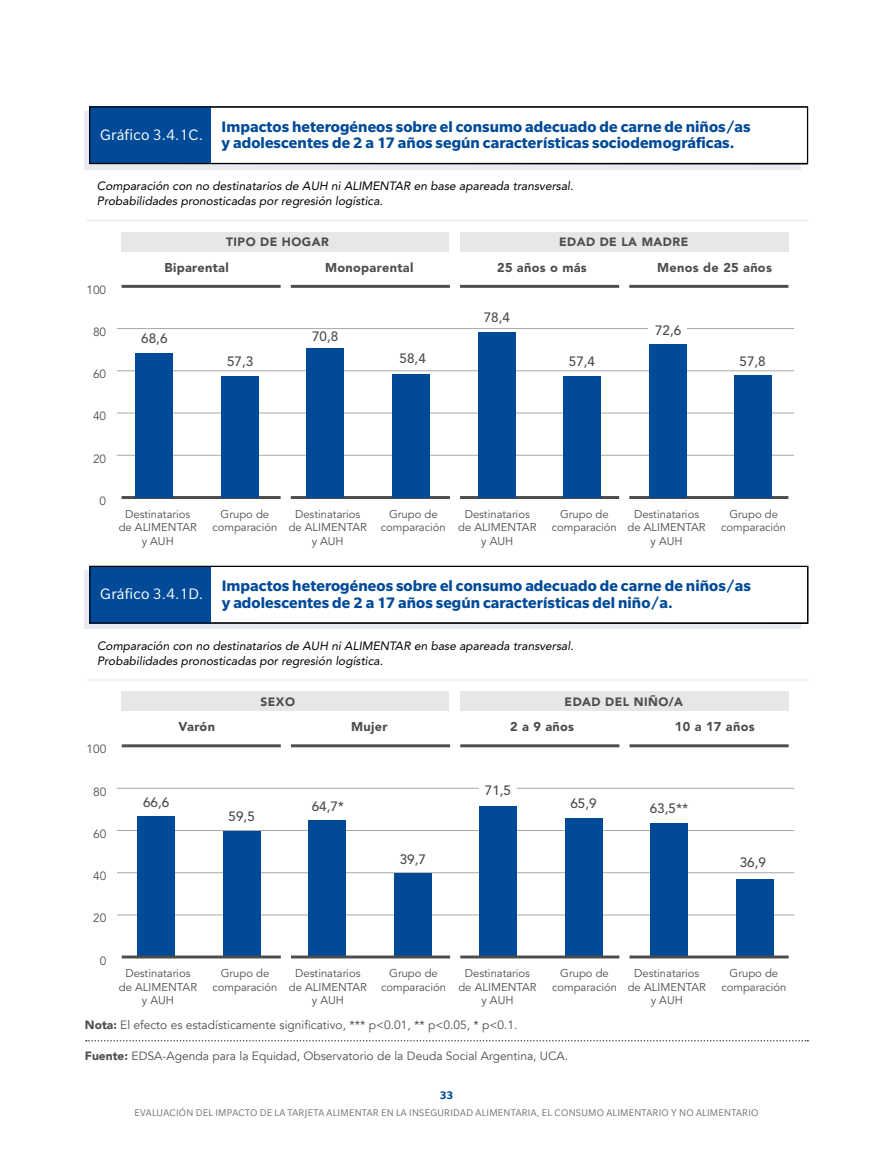
<style>
.page{position:relative;width:893px;height:1149px;background:#fff}
.page>*{position:absolute;margin:0;border:0;box-sizing:border-box;transform-origin:0 0}
.t1{font:700 16.5px/16.5px "Slate";letter-spacing:.005em;color:#004a98}
.t2{font:16.5px "Slate";letter-spacing:.02em;color:#fff}
.t3{font:500 13.5px "Avenir";color:#4d4d4f}
.t4{font:900 12.75px "Avenir";letter-spacing:.025em;color:#4d4d4f}
.t5{font:italic 12px/15px "Avenir";color:#000}
.t6{font:12px "Avenir";color:#4d4d4f}
.t7{font:900 12px "Avenir";letter-spacing:.04em;color:#4d4d4f}
.t8{font:700 12px "Slate";color:#004a98}
.t9{font:11.85px "Avenir";color:#4d4d4f}
.t10{font:11.25px/13.5px "Avenir";color:#4d4d4f;text-align:center}
.t11{font:10.5px "Slate";letter-spacing:.025em;color:#717275}
.s1{font-weight:900}
</style>
<div class="page">
<hr style="left:117px;top:455px;width:677px;height:1px;background:#a7a9ac">
<hr style="left:117px;top:412px;width:677px;height:1px;background:#a7a9ac">
<hr style="left:117px;top:370px;width:677px;height:1px;background:#a7a9ac">
<hr style="left:117px;top:328px;width:677px;height:1px;background:#a7a9ac">
<hr style="left:87px;top:220px;width:721px;height:1px;background:#e8ecf1">
<div style="left:85px;top:111px;width:716px;height:58px;background:linear-gradient(to right,#e8ecf1,#e8ecf1)"></div>
<div style="left:90px;top:107px;width:717px;height:57px;background:#fff"></div>
<div style="left:90px;top:107px;width:121px;height:57px;background:#004a98"></div>
<div style="left:89px;top:106px;width:719px;height:58px;border:1px solid #000"></div>
<hr style="left:122px;top:496px;width:159px;height:3px;background:#4d4d4f">
<hr style="left:291px;top:496px;width:159px;height:3px;background:#4d4d4f">
<hr style="left:460px;top:496px;width:159px;height:3px;background:#4d4d4f">
<hr style="left:629px;top:496px;width:159px;height:3px;background:#4d4d4f">
<div style="left:648px;top:322px;width:39px;height:14px;background:#fff"></div>
<hr style="left:122px;top:285px;width:159px;height:3px;background:#4d4d4f">
<hr style="left:291px;top:285px;width:159px;height:3px;background:#4d4d4f">
<hr style="left:460px;top:285px;width:159px;height:3px;background:#4d4d4f">
<hr style="left:629px;top:285px;width:159px;height:3px;background:#4d4d4f">
<div style="left:121px;top:232px;width:328px;height:19px;background:#e6e7e8"></div>
<div style="left:460px;top:232px;width:328px;height:19px;background:#e6e7e8"></div>
<div style="left:135px;top:352px;width:38px;height:145px;background:#004a98"></div>
<div style="left:221px;top:376px;width:38px;height:121px;background:#004a98"></div>
<div style="left:307px;top:348px;width:37px;height:149px;background:#004a98"></div>
<div style="left:392px;top:374px;width:38px;height:123px;background:#004a98"></div>
<div style="left:478px;top:332px;width:37px;height:165px;background:#004a98"></div>
<div style="left:563px;top:376px;width:38px;height:121px;background:#004a98"></div>
<div style="left:649px;top:344px;width:37px;height:153px;background:#004a98"></div>
<div style="left:734px;top:375px;width:38px;height:122px;background:#004a98"></div>
<hr style="left:117px;top:914px;width:677px;height:1px;background:#a7a9ac">
<hr style="left:117px;top:872px;width:677px;height:1px;background:#a7a9ac">
<hr style="left:117px;top:829px;width:677px;height:1px;background:#a7a9ac">
<hr style="left:117px;top:787px;width:677px;height:1px;background:#a7a9ac">
<div style="left:137px;top:816px;width:38px;height:140px;background:#004a98"></div>
<div style="left:223px;top:831px;width:38px;height:125px;background:#004a98"></div>
<div style="left:308px;top:820px;width:38px;height:136px;background:#004a98"></div>
<div style="left:394px;top:873px;width:38px;height:83px;background:#004a98"></div>
<div style="left:479px;top:806px;width:38px;height:150px;background:#004a98"></div>
<div style="left:565px;top:817px;width:38px;height:139px;background:#004a98"></div>
<div style="left:650px;top:822px;width:38px;height:134px;background:#004a98"></div>
<div style="left:736px;top:879px;width:38px;height:77px;background:#004a98"></div>
<hr style="left:87px;top:679px;width:721px;height:1px;background:#e8ecf1">
<div style="left:85px;top:570px;width:716px;height:58px;background:linear-gradient(to right,#e8ecf1,#e8ecf1)"></div>
<div style="left:90px;top:566px;width:718px;height:57px;background:#fff"></div>
<div style="left:90px;top:566px;width:121px;height:57px;background:#004a98"></div>
<div style="left:89px;top:565px;width:719px;height:58px;border:1px solid #000"></div>
<hr style="left:122px;top:955px;width:159px;height:3px;background:#4d4d4f">
<hr style="left:291px;top:955px;width:159px;height:3px;background:#4d4d4f">
<hr style="left:460px;top:955px;width:159px;height:3px;background:#4d4d4f">
<hr style="left:629px;top:955px;width:160px;height:3px;background:#4d4d4f">
<div style="left:479px;top:781px;width:38px;height:14px;background:#fff"></div>
<hr style="left:122px;top:744px;width:159px;height:3px;background:#4d4d4f">
<hr style="left:291px;top:744px;width:159px;height:3px;background:#4d4d4f">
<hr style="left:460px;top:744px;width:159px;height:3px;background:#4d4d4f">
<hr style="left:629px;top:744px;width:160px;height:3px;background:#4d4d4f">
<div style="left:122px;top:691px;width:327px;height:19px;background:#e6e7e8"></div>
<div style="left:460px;top:691px;width:329px;height:19px;background:#e6e7e8"></div>
<svg style="left:86px;top:1040px;width:722px;height:1px"></svg>
<h1 class="t2" style="left:100px;top:126px;width:104px">Gráfico 3.4.1C.</h1>
<h1 class="t1" style="left:221px;top:118px;width:531px">Impactos heterogéneos sobre el consumo adecuado de carne de niños/as y adolescentes de 2 a 17 años según características sociodemográficas.</h1>
<p class="t5" style="left:97px;top:179px;width:478px">Comparación con no destinatarios de AUH ni ALIMENTAR en base apareada transversal.<br>Probabilidades pronosticadas por regresión logística.</p>
<p class="t7" style="left:226px;top:231px;width:104px">TIPO DE HOGAR</p>
<p class="t7" style="left:559px;top:231px;width:131px">EDAD DE LA MADRE</p>
<p class="t9" style="left:86px;top:282px;width:21px">100</p>
<p class="t9" style="left:93px;top:325px;width:15px">80</p>
<p class="t9" style="left:93px;top:367px;width:15px">60</p>
<p class="t9" style="left:93px;top:409px;width:15px">40</p>
<p class="t9" style="left:93px;top:451px;width:15px">20</p>
<p class="t4" style="left:164px;top:256px;width:66px">Biparental</p>
<p class="t4" style="left:325px;top:256px;width:90px">Monoparental</p>
<p class="t4" style="left:497px;top:256px;width:91px">25 años o más</p>
<p class="t4" style="left:657px;top:256px;width:116px">Menos de 25 años</p>
<p class="t3" style="left:141px;top:326px;width:28px">68,6</p>
<p class="t3" style="left:484px;top:306px;width:28px">78,4</p>
<p class="t3" style="left:312px;top:324px;width:28px">70,8</p>
<p class="t3" style="left:655px;top:318px;width:28px">72,6</p>
<p class="t3" style="left:227px;top:349px;width:28px">57,3</p>
<p class="t3" style="left:400px;top:347px;width:28px">58,4</p>
<p class="t3" style="left:569px;top:349px;width:28px">57,4</p>
<p class="t3" style="left:739px;top:349px;width:28px">57,8</p>
<p class="t9" style="left:100px;top:493px;width:8px">0</p>
<p class="t10" style="left:119px;top:507px;width:80px">Destinatarios de ALIMENTAR y AUH</p>
<p class="t10" style="left:212px;top:507px;width:67px">Grupo de comparación</p>
<p class="t10" style="left:289px;top:507px;width:80px">Destinatarios de ALIMENTAR y AUH</p>
<p class="t10" style="left:381px;top:507px;width:67px">Grupo de comparación</p>
<p class="t10" style="left:458px;top:507px;width:80px">Destinatarios de ALIMENTAR y AUH</p>
<p class="t10" style="left:552px;top:507px;width:67px">Grupo de comparación</p>
<p class="t10" style="left:628px;top:507px;width:80px">Destinatarios de ALIMENTAR y AUH</p>
<p class="t10" style="left:721px;top:507px;width:67px">Grupo de comparación</p>
<h1 class="t2" style="left:100px;top:585px;width:104px">Gráfico 3.4.1D.</h1>
<h1 class="t1" style="left:222px;top:577px;width:531px">Impactos heterogéneos sobre el consumo adecuado de carne de niños/as y adolescentes de 2 a 17 años según características del niño/a.</h1>
<p class="t5" style="left:97px;top:638px;width:478px">Comparación con no destinatarios de AUH ni ALIMENTAR en base apareada transversal.<br>Probabilidades pronosticadas por regresión logística.</p>
<p class="t9" style="left:93px;top:661px;width:15px">80</p>
<p class="t7" style="left:260px;top:690px;width:36px">SEXO</p>
<p class="t7" style="left:565px;top:690px;width:120px">EDAD DEL NIÑO/A</p>
<p class="t9" style="left:87px;top:742px;width:21px">100</p>
<p class="t9" style="left:93px;top:746px;width:15px">40</p>
<p class="t9" style="left:93px;top:784px;width:15px">80</p>
<p class="t9" style="left:93px;top:788px;width:15px">20</p>
<p class="t9" style="left:93px;top:826px;width:15px">60</p>
<p class="t9" style="left:100px;top:830px;width:8px">0</p>
<p class="t9" style="left:93px;top:868px;width:15px">40</p>
<p class="t4" style="left:179px;top:715px;width:38px">Varón</p>
<p class="t4" style="left:351px;top:715px;width:38px">Mujer</p>
<p class="t4" style="left:510px;top:715px;width:65px">2 a 9 años</p>
<p class="t4" style="left:675px;top:715px;width:81px">10 a 17 años</p>
<p class="t3" style="left:143px;top:790px;width:28px">66,6</p>
<p class="t3" style="left:229px;top:804px;width:28px">59,5</p>
<p class="t3" style="left:485px;top:778px;width:28px">71,5</p>
<p class="t3" style="left:570px;top:791px;width:28px">65,9</p>
<p class="t3" style="left:312px;top:794px;width:34px">64,7*</p>
<p class="t3" style="left:650px;top:796px;width:40px">63,5**</p>
<p class="t3" style="left:400px;top:847px;width:28px">39,7</p>
<p class="t3" style="left:740px;top:850px;width:28px">36,9</p>
<p class="t9" style="left:93px;top:910px;width:15px">20</p>
<p class="t9" style="left:100px;top:953px;width:8px">0</p>
<p class="t10" style="left:119px;top:966px;width:80px">Destinatarios de ALIMENTAR y AUH</p>
<p class="t10" style="left:213px;top:966px;width:67px">Grupo de comparación</p>
<p class="t10" style="left:289px;top:966px;width:80px">Destinatarios de ALIMENTAR y AUH</p>
<p class="t10" style="left:381px;top:966px;width:67px">Grupo de comparación</p>
<p class="t10" style="left:458px;top:966px;width:80px">Destinatarios de ALIMENTAR y AUH</p>
<p class="t10" style="left:552px;top:966px;width:67px">Grupo de comparación</p>
<p class="t10" style="left:628px;top:966px;width:80px">Destinatarios de ALIMENTAR y AUH</p>
<p class="t10" style="left:721px;top:966px;width:67px">Grupo de comparación</p>
<p class="t6" style="left:85px;top:1017px;width:434px"><span class="s1">Nota:</span> El efecto es estadísticamente significativo, *** p&lt;0.01, ** p&lt;0.05, * p&lt;0.1.</p>
<p class="t6" style="left:85px;top:1048px;width:485px"><span class="s1">Fuente:</span> EDSA-Agenda para la Equidad, Observatorio de la Deuda Social Argentina, UCA.</p>
<p class="t8" style="left:440px;top:1088px;width:15px">33</p>
<p class="t11" style="left:134px;top:1106px;width:626px">EVALUACIÓN DEL IMPACTO DE LA TARJETA ALIMENTAR EN LA INSEGURIDAD ALIMENTARIA, EL CONSUMO ALIMENTARIO Y NO ALIMENTARIO</p>
</div>
